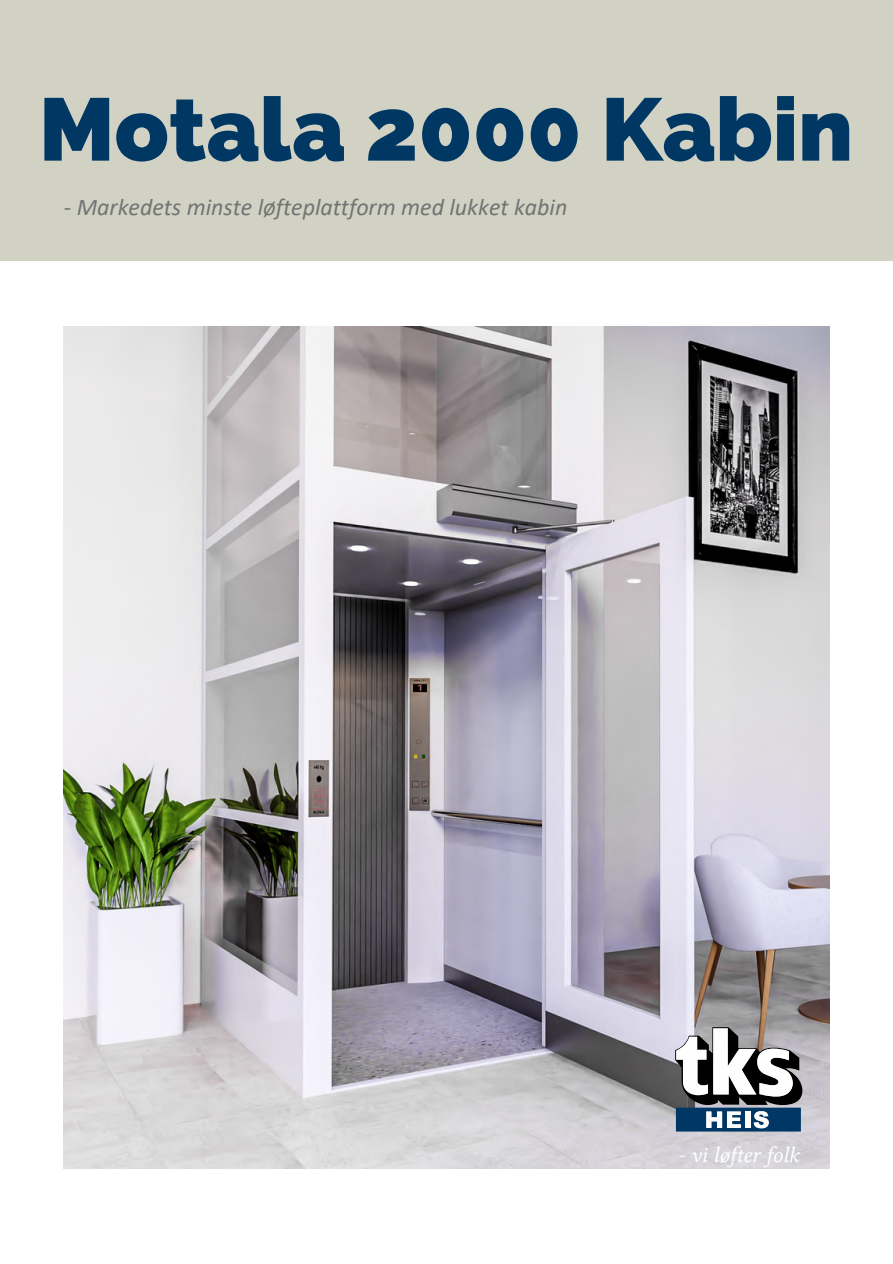
<style>
.page{position:relative;width:893px;height:1264px;background:#fff}
.page>*{position:absolute;margin:0;border:0;box-sizing:border-box;transform-origin:0 0}
.t1{font:800 88.35px "Raleway";color:#003763}
.t2{font:italic 24px "Calibri";color:#737373}
.t3{font:22.5px "Lin Libertine I";color:#fff}
</style>
<div class="page">
<img style="left:64px;top:326px;width:765px;height:842px">
<div style="left:0;top:0;width:892px;height:260px;background:#d1d2c4"></div>
<svg style="left:675px;top:1027px;width:127px;height:104px"></svg>
<div style="left:745px;top:1111px;width:5px;height:16px;background:#fefefe"></div>
<h1 class="t1" style="left:39px;top:78px;width:815px">Motala 2000 Kabin</h1>
<p class="t2" style="left:64px;top:197px;width:505px">- Markedets minste løfteplattform med lukket kabin</p>
<p class="t3" style="left:677px;top:1142px;width:123px">- vi løfter folk</p>
</div>
